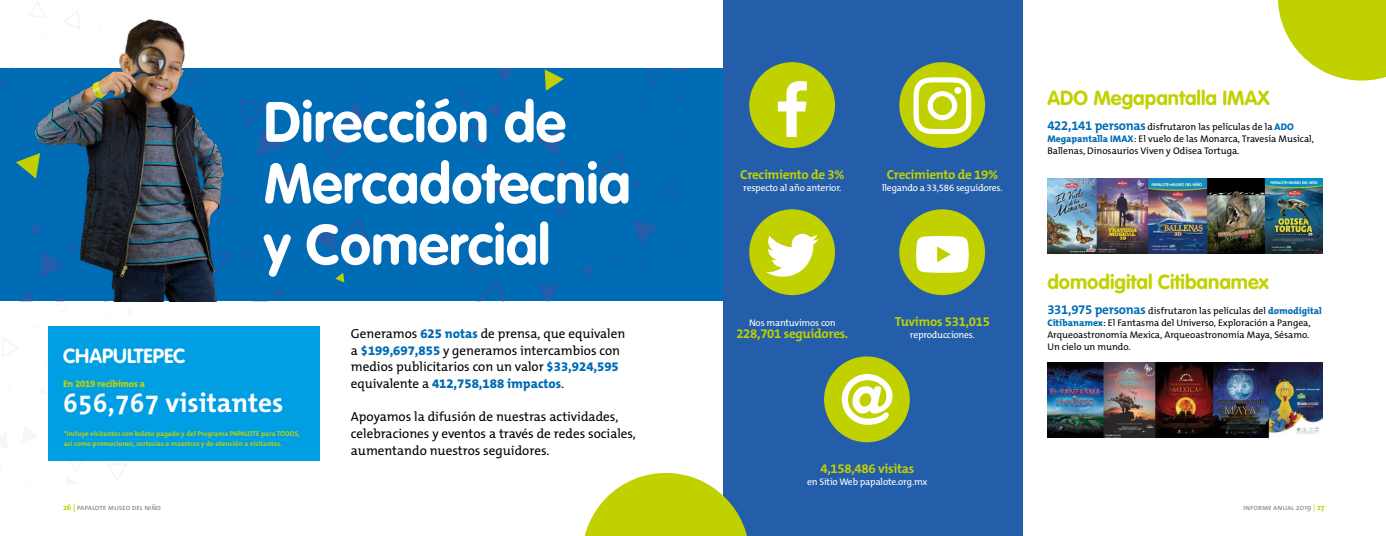
<style>
.page{position:relative;width:1386px;height:536px;background:#fff}
.page>*{position:absolute;margin:0;border:0;box-sizing:border-box;transform-origin:0 0}
.t1{font:700 56px/61.2px "VAG Rounded";color:#fff}
.t2{font:700 27.12px "The Mix B W7";color:#fff}
.t3{font:700 20.12px "VAG Rounded";color:#c1d100}
.t4{font:700 20.12px "VAG Rounded";color:#fff}
.t5{font:13.12px/16.6px "The Mix B W5 Plain";color:#000}
.t6{font:700 13.12px "The Mix B W7";letter-spacing:-.02em;color:#c1d100}
.t7{font:800 13.12px "The Mix B W8";color:#006cb5}
.t8{font:9.62px/12.2px "The Mix B W5 Plain";color:#000}
.t9{font:9.62px "The Mix B W5 Plain";letter-spacing:-.02em;color:#fff}
.t10{font:800 9.62px "The Mix B W8";letter-spacing:-.02em;color:#c1d100}
.t11{font:7.88px "The Mix Regular Caps";letter-spacing:-.02em;color:#878787}
.t12{font:700 7px/9.6px "The Mix B W7";color:#c1d100}
.s1{font-family:"The Mix B W8";font-weight:800;color:#006cb5}
.s2{font-family:"The Mix B W5 Plain";font-weight:400;color:#000}
.s3{font-family:"The Mix B W7";font-weight:700;font-size:13.12px;color:#006cb5}
.s4{font-family:"The Mix";font-weight:700;color:#c1d100}
.s5{font-family:"The Mix"}
.s6{color:#c1d100}
</style>
<div class="page">
<svg style="left:57px;top:460px;width:27px;height:1px"></svg>
<div style="left:0;top:68px;width:885px;height:233px;background:#006cb5"></div>
<svg style="left:448px;top:157px;width:7px;height:7px"></svg>
<svg style="left:431px;top:119px;width:7px;height:7px"></svg>
<svg style="left:582px;top:265px;width:10px;height:11px"></svg>
<svg style="left:373px;top:194px;width:6px;height:6px"></svg>
<svg style="left:524px;top:103px;width:10px;height:10px"></svg>
<svg style="left:392px;top:114px;width:11px;height:10px"></svg>
<svg style="left:335px;top:273px;width:9px;height:9px"></svg>
<svg style="left:484px;top:224px;width:5px;height:5px"></svg>
<svg style="left:612px;top:255px;width:9px;height:9px"></svg>
<svg style="left:634px;top:220px;width:24px;height:25px"></svg>
<svg style="left:457px;top:91px;width:43px;height:57px"></svg>
<svg style="left:425px;top:206px;width:4px;height:5px"></svg>
<svg style="left:435px;top:247px;width:21px;height:22px"></svg>
<svg style="left:555px;top:203px;width:12px;height:11px"></svg>
<svg style="left:646px;top:68px;width:19px;height:18px"></svg>
<svg style="left:634px;top:181px;width:8px;height:8px"></svg>
<svg style="left:550px;top:265px;width:5px;height:5px"></svg>
<svg style="left:536px;top:129px;width:41px;height:52px"></svg>
<svg style="left:469px;top:248px;width:36px;height:53px"></svg>
<svg style="left:545px;top:69px;width:19px;height:22px"></svg>
<svg style="left:316px;top:134px;width:34px;height:56px"></svg>
<svg style="left:310px;top:218px;width:63px;height:33px"></svg>
<svg style="left:342px;top:102px;width:29px;height:24px"></svg>
<svg style="left:640px;top:263px;width:9px;height:9px"></svg>
<svg style="left:615px;top:69px;width:5px;height:5px"></svg>
<svg style="left:491px;top:176px;width:19px;height:18px"></svg>
<svg style="left:599px;top:151px;width:29px;height:29px"></svg>
<svg style="left:497px;top:68px;width:18px;height:15px"></svg>
<svg style="left:640px;top:103px;width:6px;height:5px"></svg>
<svg style="left:539px;top:284px;width:20px;height:17px"></svg>
<svg style="left:0;top:82px;width:297px;height:220px"></svg>
<svg style="left:450px;top:186px;width:13px;height:13px"></svg>
<svg style="left:673px;top:68px;width:19px;height:6px"></svg>
<svg style="left:675px;top:247px;width:8px;height:8px"></svg>
<svg style="left:659px;top:181px;width:19px;height:20px"></svg>
<svg style="left:676px;top:93px;width:6px;height:7px"></svg>
<div style="left:723px;top:0;width:300px;height:536px;background:#245eaa"></div>
<div style="left:48px;top:326px;width:272px;height:134px;background:#009fe3"></div>
<svg style="left:584px;top:473px;width:163px;height:63px"></svg>
<svg style="left:1278px;top:0;width:108px;height:80px"></svg>
<img style="left:35px;top:19px;width:207px;height:282px">
<div style="left:749px;top:62px;width:86px;height:86px;background:#c1d100;border-radius:50%"></div>
<svg style="left:778px;top:81px;width:29px;height:56px"></svg>
<div style="left:899px;top:209px;width:86px;height:86px;background:#c1d100;border-radius:50%"></div>
<svg style="left:916px;top:236px;width:53px;height:37px;background:#f7f9df"></svg>
<div style="left:749px;top:209px;width:86px;height:86px;background:#c1d100;border-radius:50%"></div>
<svg style="left:766px;top:234px;width:53px;height:42px"></svg>
<div style="left:824px;top:356px;width:86px;height:86px;background:#c1d100;border-radius:50%"></div>
<svg style="left:842px;top:374px;width:51px;height:50px"></svg>
<div style="left:899px;top:62px;width:86px;height:86px;background:#c1d100;border-radius:50%"></div>
<svg style="left:914px;top:77px;width:57px;height:57px"></svg>
<div style="left:954px;top:87px;width:7px;height:7px;background:#fff;border-radius:50%"></div>
<img style="left:1047px;top:179px;width:276px;height:74px">
<img style="left:1047px;top:362px;width:276px;height:75px">
<h1 class="t1" style="left:264px;top:91px;width:369px">Dirección de<br>Mercadotecnia y Comercial</h1>
<h3 class="t4" style="left:63px;top:343px;width:124px">CHAPULTEPEC</h3>
<p class="t10" style="left:63px;top:377px;width:84px">En 2019 recibimos a</p>
<h2 class="t2" style="left:63px;top:385px;width:222px">656,767 visitantes</h2>
<p class="t12" style="left:64px;top:429px;width:238px">*Incluye visitantes con boleto pagado y del Programa PAPALOTE para TODOS, así como promociones, cortesías a maestros y de atención a visitantes.</p>
<h3 class="t5" style="left:351px;top:325px;width:276px">Generamos <span class="s1">625 notas</span> de prensa, que equivalen a <span class="s1">$199,697,855</span> y generamos intercambios con medios publicitarios con un valor <span class="s1">$33,924,595</span></h3>
<h3 class="t7" style="left:351px;top:375px;width:215px"><span class="s2">equivalente a</span> 412,758,188 impactos<span class="s2">.</span></h3>
<h3 class="t5" style="left:351px;top:408px;width:287px">Apoyamos la difusión de nuestras actividades, celebraciones y eventos a través de redes sociales, aumentando nuestros seguidores.</h3>
<h3 class="t6" style="left:740px;top:166px;width:106px">Crecimiento de 3%</h3>
<p class="t9" style="left:743px;top:181px;width:100px">respecto al año anterior.</p>
<h3 class="t6" style="left:887px;top:166px;width:113px">Crecimiento de 19%</h3>
<p class="t9" style="left:882px;top:181px;width:122px">llegando a 33,586 seguidores.</p>
<p class="t9" style="left:749px;top:316px;width:88px">Nos mantuvimos con</p>
<h3 class="t6" style="left:736px;top:325px;width:114px">228,701 seguidores.</h3>
<h3 class="t6" style="left:895px;top:313px;width:97px">Tuvimos 531,015</h3>
<p class="t9" style="left:910px;top:328px;width:66px">reproducciones.</p>
<h3 class="t6" style="left:821px;top:460px;width:95px">4,158,486 visitas</h3>
<p class="t9" style="left:807px;top:475px;width:122px">en Sitio Web papalote.org.mx</p>
<h3 class="t3" style="left:1047px;top:86px;width:224px">ADO Megapantalla IMAX</h3>
<p class="t8" style="left:1047px;top:120px;width:268px"><span class="s3">422,141 personas</span> disfrutaron las películas de la <span class="s1">ADO<br>Megapantalla IMAX</span>: El vuelo de las Monarca, Travesía Musical,<br>Ballenas, Dinosaurios Viven y Odisea Tortuga.</p>
<h3 class="t3" style="left:1047px;top:270px;width:223px">domodigital Citibanamex</h3>
<p class="t8" style="left:1047px;top:304px;width:276px"><span class="s3">331,975 personas</span> disfrutaron las películas del <span class="s1">domodigital Citibanamex</span>: El Fantasma del Universo, Exploración a Pangea, Arqueoastronomía Mexica, Arqueoastronomía Maya, Sésamo.<br>Un cielo un mundo.</p>
<p class="t11" style="left:63px;top:500px;width:100px"><span class="s4">26 |</span> papalote museo del niño</p>
<p class="t11" style="left:1243px;top:500px;width:83px">informe anual <span class="s5">2019</span> <span class="s6">|</span> <span class="s4">27</span></p>
</div>
